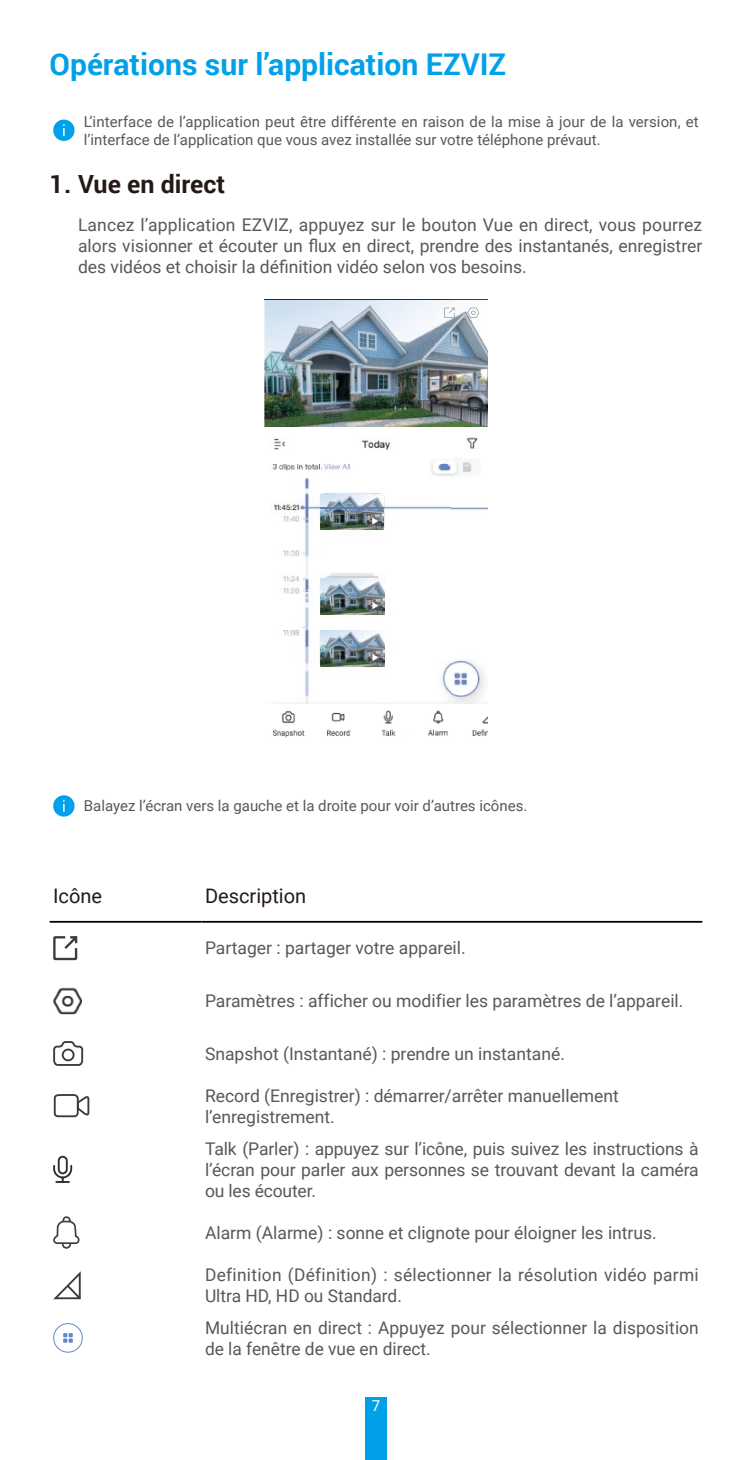
<style>
.page{position:relative;width:752px;height:1460px;background:#fff}
.page>*{position:absolute;margin:0;border:0;box-sizing:border-box;transform-origin:0 0}
.t1{font:700 30px "Roboto";color:#00a1e9}
.t2{font:700 25px "Roboto";color:#231916}
.t3{font:20px "Roboto";color:#231916}
.t4{font:17.5px/21px "Roboto";color:#595857}
.t5{font:15px/18px "Roboto";color:#595857}
.t6{font:15px "Roboto";color:#fff}
</style>
<div class="page">
<div style="left:365px;top:1398px;width:21px;height:62px;background:#00a1e9"></div>
<div style="left:53px;top:120px;width:21px;height:21px;background:#00a1e9;border-radius:50%"></div>
<svg style="left:63px;top:124px;width:2px;height:12px"></svg>
<img style="left:264px;top:426px;width:223px;height:278px">
<img style="left:264px;top:300px;width:223px;height:126px">
<img style="left:320px;top:494px;width:63px;height:36px">
<svg style="left:372px;top:517px;width:5px;height:8px"></svg>
<img style="left:320px;top:579px;width:64px;height:35px">
<svg style="left:372px;top:602px;width:5px;height:7px"></svg>
<img style="left:320px;top:630px;width:64px;height:36px">
<svg style="left:372px;top:654px;width:5px;height:7px"></svg>
<hr style="left:320px;top:507px;width:63px;height:1px;background:#5e7eb9">
<svg style="left:444px;top:308px;width:10px;height:10px"></svg>
<svg style="left:467px;top:308px;width:12px;height:10px"></svg>
<img style="left:273px;top:710px;width:214px;height:28px">
<div style="left:53px;top:795px;width:21px;height:22px;background:#00a1e9;border-radius:50%"></div>
<svg style="left:63px;top:800px;width:2px;height:12px"></svg>
<hr style="left:50px;top:921px;width:151px;height:2px;background:#000">
<hr style="left:201px;top:921px;width:501px;height:2px;background:#000">
<svg style="left:53px;top:936px;width:25px;height:25px"></svg>
<img style="left:53px;top:987px;width:28px;height:28px">
<svg style="left:53px;top:1041px;width:31px;height:25px"></svg>
<svg style="left:53px;top:1094px;width:37px;height:24px"></svg>
<svg style="left:53px;top:1155px;width:20px;height:28px"></svg>
<svg style="left:53px;top:1216px;width:29px;height:137px"></svg>
<h1 class="t1" style="left:50px;top:43px;width:458px">Opérations sur l’application EZVIZ</h1>
<p class="t5" style="left:84px;top:112px;width:616px">L’interface de l’application peut être différente en raison de la mise à jour de la version, et l’interface de l’application que vous avez installée sur votre téléphone prévaut.</p>
<h2 class="t2" style="left:50px;top:166px;width:177px">1. Vue en direct</h2>
<p class="t4" style="left:78px;top:213px;width:625px;text-align:justify">Lancez l’application EZVIZ, appuyez sur le bouton Vue en direct, vous pourrez alors visionner et écouter un flux en direct, prendre des instantanés, enregistrer des vidéos et choisir la définition vidéo selon vos besoins.</p>
<p class="t5" style="left:84px;top:796px;width:445px">Balayez l’écran vers la gauche et la droite pour voir d’autres icônes.</p>
<p class="t3" style="left:53px;top:881px;width:50px">Icône</p>
<p class="t3" style="left:205px;top:881px;width:103px">Description</p>
<p class="t4" style="left:205px;top:937px;width:262px">Partager : partager votre appareil.</p>
<p class="t4" style="left:205px;top:990px;width:479px">Paramètres : afficher ou modifier les paramètres de l’appareil.</p>
<p class="t4" style="left:205px;top:1042px;width:361px">Snapshot (Instantané) : prendre un instantané.</p>
<p class="t4" style="left:205px;top:1084px;width:415px">Record (Enregistrer) : démarrer/arrêter manuellement l’enregistrement.</p>
<p class="t4" style="left:205px;top:1137px;width:495px;text-align:justify">Talk (Parler) : appuyez sur l’icône, puis suivez les instructions à l’écran pour parler aux personnes se trouvant devant la caméra ou les écouter.</p>
<p class="t4" style="left:205px;top:1221px;width:453px">Alarm (Alarme) : sonne et clignote pour éloigner les intrus.</p>
<p class="t4" style="left:205px;top:1263px;width:495px">Definition (Définition) : sélectionner la résolution vidéo parmi<br>Ultra HD, HD ou Standard.</p>
<p class="t4" style="left:205px;top:1316px;width:495px">Multiécran en direct : Appuyez pour sélectionner la disposition de la fenêtre de vue en direct.</p>
<p class="t6" style="left:371px;top:1395px;width:10px">7</p>
</div>
